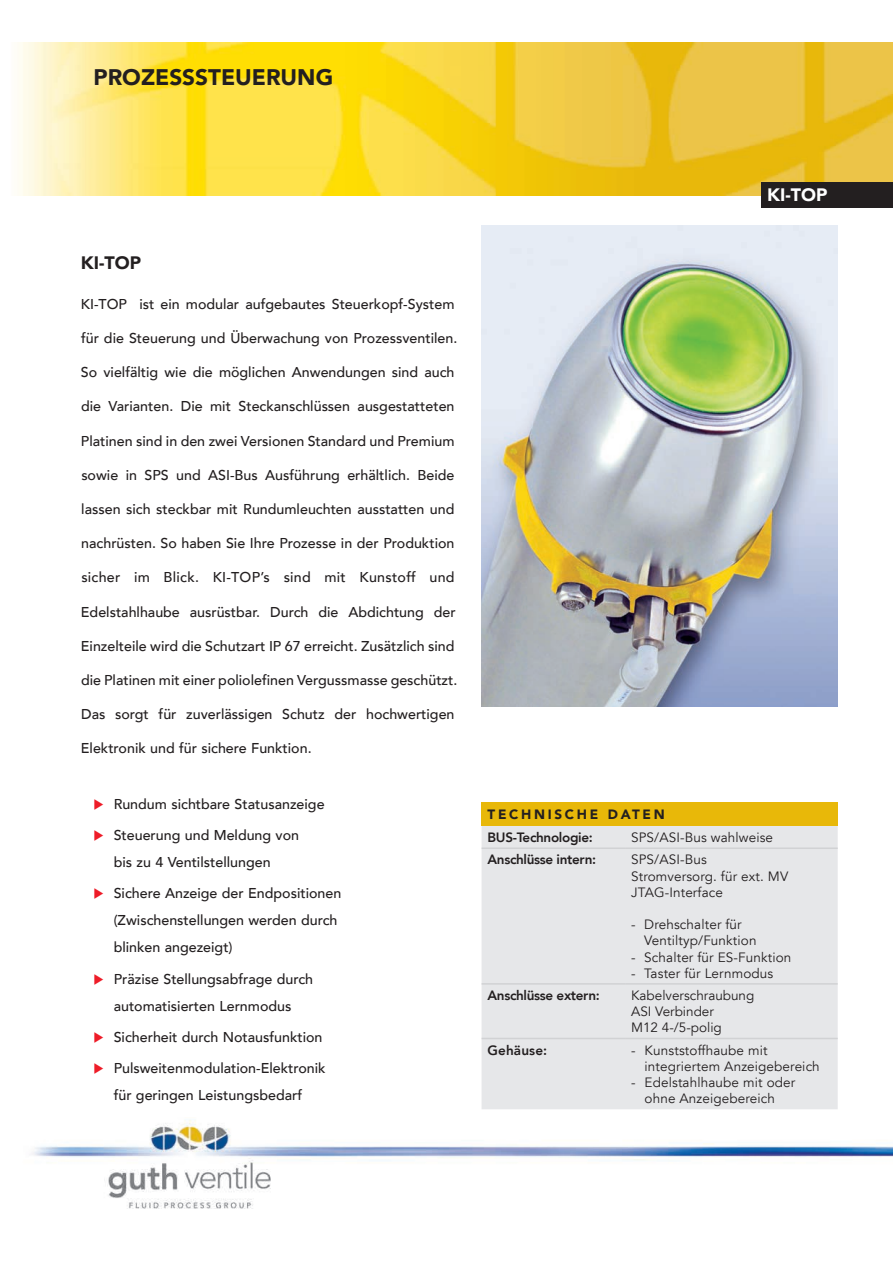
<style>
.page{position:relative;width:893px;height:1263px;background:#fff}
.page>*{position:absolute;margin:0;border:0;box-sizing:border-box;transform-origin:0 0}
.t1{font:900 22.5px "Avenir LT";color:#231f20}
.t2{font:900 18px "Avenir LT";color:#fff}
.Body_1{font:900 18px "Avenir LT";color:#231f20}
.t3{font:500 14.25px/27px "Avenir LT";color:#231f20;text-align:center}
.t4{font:500 14.25px "Avenir LT";letter-spacing:.02em;color:#231f20}
.t5{font:13.5px/16.2px "Avenir LT";letter-spacing:.01em;color:#231f20}
.t6{font:800 13.5px "Avenir LT";letter-spacing:-.025em;color:#231f20}
.t7{font:900 13.5px "Avenir LT";letter-spacing:.2em;color:#231f20}
.t8{font:800 13.5px "Avenir LT";letter-spacing:.01em;color:#231f20}
.s1{color:#ee1c28}
</style>
<div class="page">
<img style="left:18px;top:43px;width:875px;height:153px">
<img style="left:32px;top:1120px;width:861px;height:89px">
<div style="left:761px;top:183px;width:132px;height:25px;background:#231f20"></div>
<div style="left:482px;top:803px;width:356px;height:23px;background:#e8b809"></div>
<div style="left:482px;top:826px;width:356px;height:283px;background:#e6e7e9"></div>
<hr style="left:482px;top:847px;width:143px;height:2px;background:#d1d2d4">
<hr style="left:625px;top:847px;width:213px;height:2px;background:#d1d2d4">
<hr style="left:482px;top:983px;width:143px;height:2px;background:#d1d2d4">
<hr style="left:625px;top:983px;width:213px;height:2px;background:#d1d2d4">
<hr style="left:482px;top:1038px;width:143px;height:1px;background:#d1d2d4">
<hr style="left:625px;top:1038px;width:213px;height:1px;background:#d1d2d4">
<img style="left:482px;top:226px;width:356px;height:480px">
<h1 class="t1" style="left:94px;top:64px;width:241px">PROZESSSTEUERUNG</h1>
<p class="Body_1" style="left:81px;top:252px;width:62px">KI-TOP</p>
<p class="t3" style="left:81px;top:291px;width:375px">KI-TOP ist ein modular aufgebautes Steuerkopf-System</p>
<p class="t3" style="left:81px;top:325px;width:378px">für die Steuerung und Überwachung von Prozessventilen.</p>
<p class="t3" style="left:81px;top:359px;width:375px">So vielfältig wie die möglichen Anwendungen sind auch</p>
<p class="t3" style="left:81px;top:393px;width:375px">die Varianten. Die mit Steckanschlüssen ausgestatteten</p>
<p class="t3" style="left:81px;top:427px;width:375px">Platinen sind in den zwei Versionen Standard und Premium</p>
<p class="t3" style="left:81px;top:462px;width:375px">sowie in SPS und ASI-Bus Ausführung erhältlich. Beide</p>
<p class="t3" style="left:81px;top:496px;width:375px">lassen sich steckbar mit Rundumleuchten ausstatten und</p>
<p class="t3" style="left:81px;top:530px;width:375px">nachrüsten. So haben Sie Ihre Prozesse in der Produktion</p>
<p class="t4" style="left:81px;top:569px;width:375px">sicher im Blick. KI-TOP’s sind mit Kunstoff und</p>
<p class="t3" style="left:81px;top:598px;width:376px">Edelstahlhaube ausrüstbar. Durch die Abdichtung der</p>
<p class="t3" style="left:81px;top:633px;width:375px">Einzelteile wird die Schutzart IP 67 erreicht. Zusätzlich sind</p>
<p class="t3" style="left:81px;top:667px;width:378px">die Platinen mit einer poliolefinen Vergussmasse geschützt.</p>
<p class="t3" style="left:81px;top:701px;width:375px">Das sorgt für zuverlässigen Schutz der hochwertigen</p>
<p class="t3" style="left:81px;top:735px;width:232px">Elektronik und für sichere Funktion.</p>
<p class="t3" style="left:94px;top:791px;width:233px"><span class="s1">◆</span> Rundum sichtbare Statusanzeige</p>
<p class="t3" style="left:94px;top:822px;width:207px"><span class="s1">◆</span> Steuerung und Meldung von bis zu 4 Ventilstellungen</p>
<p class="t3" style="left:114px;top:880px;width:229px;text-align:left;text-indent:-20px"><span class="s1">◆</span> Sichere Anzeige der Endpositionen (Zwischenstellungen werden durch blinken angezeigt)</p>
<p class="t3" style="left:94px;top:965px;width:221px"><span class="s1">◆</span> Präzise Stellungsabfrage durch automatisierten Lernmodus</p>
<p class="t3" style="left:94px;top:1024px;width:230px"><span class="s1">◆</span> Sicherheit durch Notausfunktion</p>
<p class="t3" style="left:94px;top:1055px;width:234px"><span class="s1">◆</span> Pulsweitenmodulation-Elektronik für geringen Leistungsbedarf</p>
<p class="t2" style="left:767px;top:184px;width:62px">KI-TOP</p>
<p class="t7" style="left:488px;top:806px;width:179px">TECHNISCHE DATEN</p>
<p class="t6" style="left:488px;top:829px;width:107px">BUS-Technologie:</p>
<p class="t5" style="left:631px;top:830px;width:144px">SPS/ASI-Bus wahlweise</p>
<p class="t6" style="left:488px;top:852px;width:110px">Anschlüsse intern:</p>
<p class="t5" style="left:631px;top:852px;width:77px">SPS/ASI-Bus</p>
<p class="t5" style="left:631px;top:868px;width:159px">Stromversorg. für ext. MV</p>
<p class="t5" style="left:631px;top:884px;width:93px">JTAG-Interface</p>
<p class="t5" style="left:644px;top:917px;width:114px;text-indent:-13px">- Drehschalter für<br>Ventiltyp/Funktion</p>
<p class="t5" style="left:631px;top:949px;width:162px">- Schalter für ES-Funktion</p>
<p class="t5" style="left:631px;top:965px;width:144px">- Taster für Lernmodus</p>
<p class="t6" style="left:488px;top:987px;width:114px">Anschlüsse extern:</p>
<p class="t5" style="left:631px;top:988px;width:125px">Kabelverschraubung</p>
<p class="t5" style="left:631px;top:1004px;width:84px">ASI Verbinder</p>
<p class="t5" style="left:631px;top:1020px;width:92px">M12 4-/5-polig</p>
<p class="t8" style="left:488px;top:1042px;width:61px">Gehäuse:</p>
<p class="t5" style="left:631px;top:1042px;width:138px">- Kunststoffhaube mit</p>
<p class="t5" style="left:645px;top:1058px;width:177px">integriertem Anzeigebereich</p>
<p class="t5" style="left:631px;top:1075px;width:166px;text-align:center">- Edelstahlhaube mit oder ohne Anzeigebereich</p>
</div>
